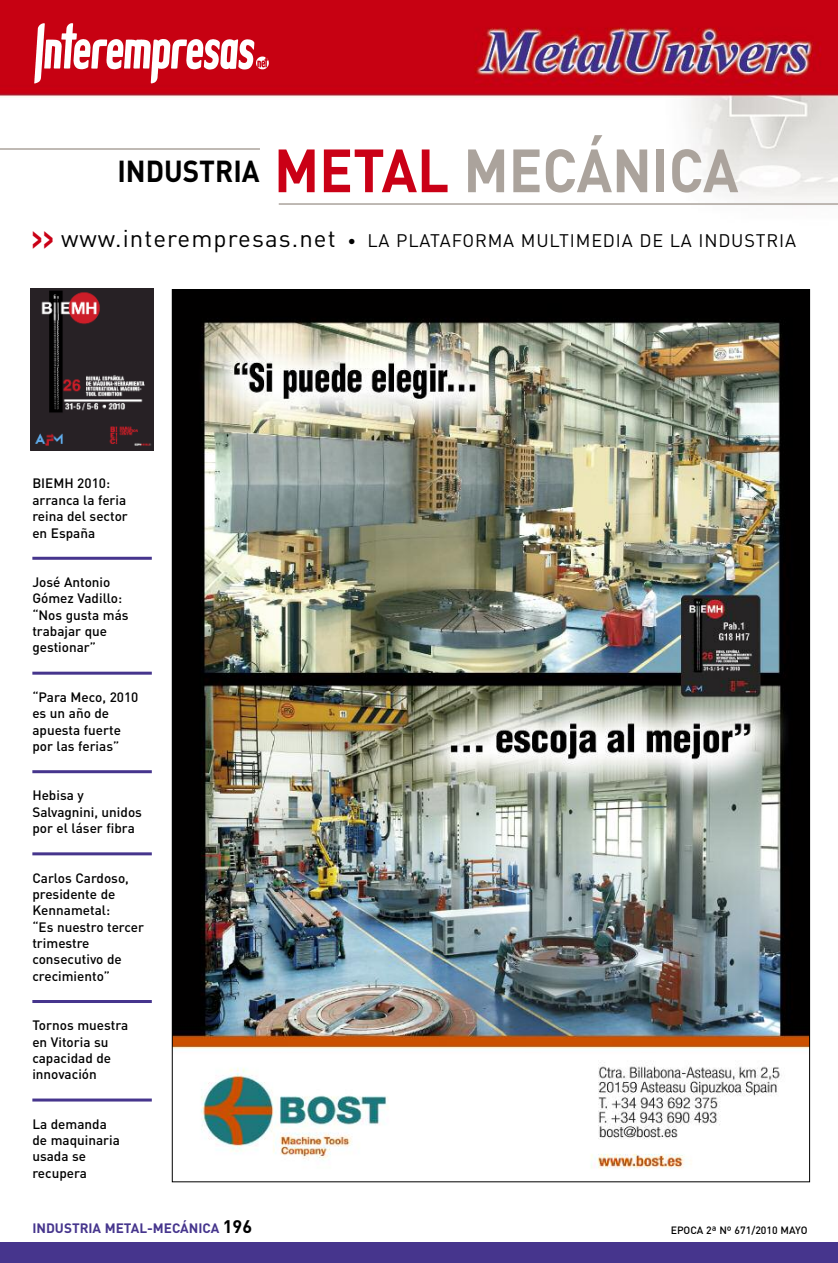
<style>
.page{position:relative;width:838px;height:1263px;background:#fff}
.page>*{position:absolute;margin:0;border:0;box-sizing:border-box;transform-origin:0 0}
.t1{font:700 30px "DIN";color:#000;scale:.93 1}
.t2{font:18px "DIN";letter-spacing:.045em;color:#000}
.t3{font:500 13.5px/16.4px "DIN";color:#000}
.t4{font:700 13.5px "DIN";color:#46358d}
.t5{font:500 10.5px "DIN";color:#000}
.s1{font-size:60px;color:#ca0016}
.s2{font-size:60px;color:#aba39c}
.s3{font-family:"Gill Sans";font-weight:800;font-size:30px;color:#ca0016}
.s4{font-size:24px}
.s5{font-size:16.5px}
.s6{font-size:18px;color:#000}
</style>
<div class="page">
<img style="left:0;top:0;width:838px;height:205px">
<img style="left:36px;top:23px;width:9px;height:60px">
<hr style="left:0;top:148px;width:260px;height:2px;background:#aba39c">
<hr style="left:279px;top:203px;width:559px;height:2px;background:#aba39c">
<div style="left:0;top:1242px;width:838px;height:21px;background:#46358d"></div>
<img style="left:174px;top:291px;width:634px;height:878px">
<hr style="left:32px;top:557px;width:120px;height:3px;background:#46358d">
<hr style="left:32px;top:672px;width:120px;height:3px;background:#46358d">
<hr style="left:32px;top:770px;width:120px;height:3px;background:#46358d">
<hr style="left:32px;top:852px;width:120px;height:3px;background:#46358d">
<hr style="left:32px;top:1000px;width:120px;height:3px;background:#46358d">
<hr style="left:32px;top:1098px;width:120px;height:3px;background:#46358d">
<img style="left:31px;top:288px;width:122px;height:163px">
<h1 class="t1" style="left:117px;top:154px;width:669px">INDUSTRIA <span class="s1">METAL</span> <span class="s2">MECÁNICA</span></h1>
<h2 class="t2" style="left:32px;top:230px;width:765px"><span class="s3">&gt;&gt;</span> <span class="s4">www.interempresas.net</span> <span class="s5">•</span> LA PLATAFORMA MULTIMEDIA DE LA INDUSTRIA</h2>
<p class="t3" style="left:32px;top:476px;width:97px">BIEMH 2010: arranca la feria reina del sector en España</p>
<p class="t3" style="left:32px;top:574px;width:98px">José Antonio<br>Gómez Vadillo: “Nos gusta más trabajar que gestionar”</p>
<p class="t3" style="left:32px;top:689px;width:108px">“Para Meco, 2010 es un año de apuesta fuerte por las ferias”</p>
<p class="t3" style="left:32px;top:787px;width:111px">Hebisa y<br>Salvagnini, unidos por el láser fibra</p>
<p class="t3" style="left:32px;top:870px;width:113px">Carlos Cardoso, presidente de<br>Kennametal:<br>“Es nuestro tercer trimestre consecutivo de crecimiento”</p>
<p class="t3" style="left:32px;top:1017px;width:97px">Tornos muestra en Vitoria su capacidad de innovación</p>
<p class="t3" style="left:32px;top:1116px;width:89px">La demanda de maquinaria usada se recupera</p>
<p class="t4" style="left:32px;top:1221px;width:221px">INDUSTRIA METAL-MECÁNICA <span class="s6">196</span></p>
<p class="t5" style="left:670px;top:1224px;width:138px">EPOCA 2ª Nº 671/2010 MAYO</p>
</div>
